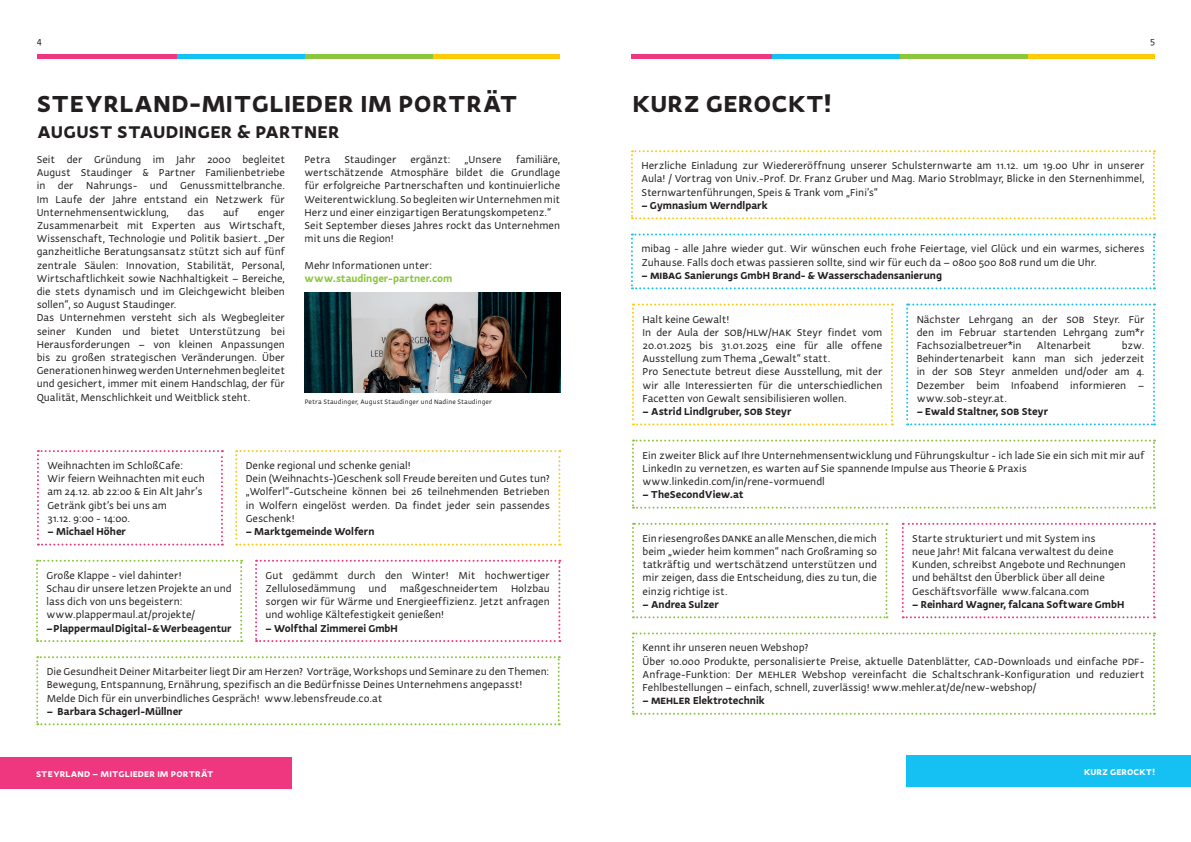
<style>
.page{position:relative;width:1191px;height:842px;background:#fff}
.page>*{position:absolute;margin:0;border:0;box-sizing:border-box;transform-origin:0 0}
.t1{font:700 28px "Actium";letter-spacing:.01em;color:#231f20}
.t2{font:700 20.5px "Actium";letter-spacing:.01em;color:#231f20}
.t3{font:11px/13.2px "Actium";color:#231f20}
.t4{font:700 11px "Actium";color:#231f20}
.t5{font:700 11px "Actium";color:#8bc63e}
.t6{font:700 10px "Actium";letter-spacing:.01em;color:#fff}
.t7{font:10px "Actium";color:#231f20}
.t8{font:7px "Actium";letter-spacing:.02em;color:#231f20}
</style>
<div class="page">
<div style="left:906px;top:755px;width:285px;height:31px;background:#15c0f2"></div>
<div style="left:37px;top:54px;width:140px;height:5px;background:#ef377f"></div>
<div style="left:432px;top:54px;width:128px;height:5px;background:#feca0a"></div>
<div style="left:177px;top:54px;width:128px;height:5px;background:#15c0f2"></div>
<div style="left:305px;top:54px;width:127px;height:5px;background:#8bc63e"></div>
<div style="left:631px;top:54px;width:141px;height:5px;background:#ef377f"></div>
<div style="left:1027px;top:54px;width:128px;height:5px;background:#feca0a"></div>
<div style="left:772px;top:54px;width:127px;height:5px;background:#15c0f2"></div>
<div style="left:899px;top:54px;width:128px;height:5px;background:#8bc63e"></div>
<div style="left:0;top:757px;width:291px;height:31px;background:#ef377f"></div>
<svg style="left:235px;top:450px;width:325px;height:96px"></svg>
<svg style="left:37px;top:450px;width:186px;height:96px"></svg>
<svg style="left:255px;top:560px;width:305px;height:82px"></svg>
<svg style="left:36px;top:560px;width:206px;height:82px"></svg>
<svg style="left:36px;top:656px;width:524px;height:69px"></svg>
<svg style="left:906px;top:304px;width:249px;height:121px"></svg>
<svg style="left:632px;top:304px;width:261px;height:121px"></svg>
<svg style="left:632px;top:440px;width:523px;height:69px"></svg>
<svg style="left:632px;top:632px;width:523px;height:83px"></svg>
<svg style="left:901px;top:523px;width:254px;height:95px"></svg>
<svg style="left:632px;top:523px;width:255px;height:95px"></svg>
<img style="left:305px;top:292px;width:255px;height:101px">
<svg style="left:631px;top:233px;width:524px;height:56px"></svg>
<svg style="left:631px;top:150px;width:524px;height:69px"></svg>
<p class="t7" style="left:37px;top:33px;width:6px">4</p>
<p class="t7" style="left:1150px;top:33px;width:6px">5</p>
<h1 class="t1" style="left:37px;top:79px;width:482px">STEYRLAND-MITGLIEDER IM PORTRÄT</h1>
<h2 class="t2" style="left:37px;top:114px;width:304px">AUGUST STAUDINGER &amp; PARTNER</h2>
<p class="t3" style="left:37px;top:152px;width:250px;text-align:justify">Seit der Gründung im Jahr 2000 begleitet August Staudinger &amp; Partner Familienbetriebe in der Nahrungs- und Genussmittelbranche.<br>Im Laufe der Jahre entstand ein Netzwerk für Unternehmensentwicklung,</p>
<p class="t3" style="left:188px;top:205px;width:18px">das</p>
<p class="t3" style="left:223px;top:205px;width:17px">auf</p>
<p class="t3" style="left:37px;top:205px;width:250px;text-indent:221px">enger Zusammenarbeit mit Experten aus Wirtschaft, Wissenschaft, Technologie und Politik basiert. „Der ganzheitliche Beratungsansatz stützt sich auf fünf zentrale Säulen: Innovation, Stabilität, Personal, Wirtschaftlichkeit sowie Nachhaltigkeit – Bereiche, die stets dynamisch und im Gleichgewicht bleiben sollen“, so August Staudinger.<br>Das Unternehmen versteht sich als Wegbegleiter seiner Kunden und bietet Unterstützung bei Herausforderungen – von kleinen Anpassungen bis zu großen strategischen Veränderungen. Über Generationen hinweg werden Unternehmen begleitet und gesichert, immer mit einem Handschlag, der für Qualität, Menschlichkeit und Weitblick steht.</p>
<p class="t3" style="left:305px;top:152px;width:257px;text-indent:211px">familiäre, wertschätzende Atmosphäre bildet die Grundlage für erfolgreiche Partnerschaften und kontinuierliche Weiterentwicklung. So begleiten wir Unternehmen mit Herz und einer einzigartigen Beratungskompetenz.“ Seit September dieses Jahres rockt das Unternehmen mit uns die Region!</p>
<p class="t3" style="left:305px;top:258px;width:129px">Mehr Informationen unter:</p>
<p class="t5" style="left:305px;top:269px;width:149px">www.staudinger-partner.com</p>
<p class="t3" style="left:305px;top:152px;width:27px">Petra</p>
<p class="t3" style="left:344px;top:152px;width:54px">Staudinger</p>
<p class="t3" style="left:410px;top:152px;width:42px">ergänzt:</p>
<p class="t3" style="left:464px;top:152px;width:39px">„Unsere</p>
<p class="t8" style="left:305px;top:396px;width:189px">Petra Staudinger, August Staudinger und Nadine Staudinger</p>
<p class="t3" style="left:47px;top:458px;width:159px">Weihnachten im SchloßCafe:<br>Wir feiern Weihnachten mit euch am 24.12. ab 22:00 &amp; Ein Alt Jahr’s<br>Getränk gibt’s bei uns am<br>31.12. 9:00 - 14:00.</p>
<p class="t4" style="left:47px;top:522px;width:80px">– Michael Höher</p>
<p class="t3" style="left:246px;top:458px;width:306px">Denke regional und schenke genial!<br>Dein (Weihnachts-)Geschenk soll Freude bereiten und Gutes tun? „Wolferl“-Gutscheine können bei 26 teilnehmenden Betrieben in Wolfern eingelöst werden. Da findet jeder sein passendes Geschenk!</p>
<p class="t4" style="left:246px;top:522px;width:130px">– Marktgemeinde Wolfern</p>
<p class="t3" style="left:265px;top:568px;width:286px;text-align:justify">Gut gedämmt durch den Winter! Mit hochwertiger Zellulosedämmung und maßgeschneidertem Holzbau sorgen wir für Wärme und Energieeffizienz. Jetzt anfragen und wohlige Kältefestigkeit genießen!</p>
<p class="t4" style="left:265px;top:618px;width:134px">– Wolfthal Zimmerei GmbH</p>
<p class="t3" style="left:47px;top:568px;width:187px">Große Klappe - viel dahinter!<br>Schau dir unsere letzen Projekte an und lass dich von uns begeistern: www.plappermaul.at/projekte/</p>
<p class="t4" style="left:47px;top:618px;width:187px">– Plappermaul Digital- &amp; Werbeagentur</p>
<p class="t3" style="left:47px;top:664px;width:504px">Die Gesundheit Deiner Mitarbeiter liegt Dir am Herzen? Vorträge, Workshops und Seminare zu den Themen:<br>Bewegung, Entspannung, Ernährung, spezifisch an die Bedürfnisse Deines Unternehmens angepasst!<br>Melde Dich für ein unverbindliches Gespräch! www.lebensfreude.co.at</p>
<p class="t4" style="left:47px;top:702px;width:138px">– Barbara Schagerl-Müllner</p>
<p class="t6" style="left:36px;top:765px;width:179px">STEYRLAND – MITGLIEDER IM PORTRÄT</p>
<h1 class="t1" style="left:632px;top:79px;width:200px">KURZ GEROCKT!</h1>
<p class="t3" style="left:641px;top:158px;width:504px;text-align:justify">Herzliche Einladung zur Wiedereröffnung unserer Schulsternwarte am 11.12. um 19.00 Uhr in unserer Aula! / Vortrag von Univ.-Prof. Dr. Franz Gruber und Mag. Mario Stroblmayr, Blicke in den Sternenhimmel, Sternwartenführungen, Speis &amp; Trank vom „Fini’s“</p>
<p class="t4" style="left:641px;top:196px;width:128px">– Gymnasium Werndlpark</p>
<p class="t3" style="left:641px;top:241px;width:504px">mibag - alle Jahre wieder gut. Wir wünschen euch frohe Feiertage, viel Glück und ein warmes, sicheres<br>Zuhause. Falls doch etwas passieren sollte, sind wir für euch da – 0800 500 808 rund um die Uhr.</p>
<p class="t4" style="left:641px;top:266px;width:302px">– MIBAG Sanierungs GmbH Brand- &amp; Wasserschadensanierung</p>
<p class="t3" style="left:642px;top:312px;width:241px">Halt keine Gewalt!<br>In der Aula der SOB/HLW/HAK Steyr findet vom 20.01.2025 bis 31.01.2025 eine für alle offene Ausstellung zum Thema „Gewalt“ statt.<br>Pro Senectute betreut diese Ausstellung, mit der wir alle Interessierten für die unterschiedlichen Facetten von Gewalt sensibilisieren wollen.</p>
<p class="t4" style="left:642px;top:402px;width:151px">– Astrid Lindlgruber, SOB Steyr</p>
<p class="t3" style="left:642px;top:448px;width:503px">Ein zweiter Blick auf Ihre Unternehmensentwicklung und Führungskultur - ich lade Sie ein sich mit mir auf<br>LinkedIn zu vernetzen, es warten auf Sie spannende Impulse aus Theorie &amp; Praxis www.linkedin.com/in/rene-vormuendl</p>
<p class="t4" style="left:642px;top:485px;width:102px">– TheSecondView.at</p>
<p class="t3" style="left:916px;top:312px;width:229px;text-align:justify">Nächster Lehrgang an der SOB Steyr. Für den im Februar startenden Lehrgang zum*r Fachsozialbetreuer*in</p>
<p class="t3" style="left:916px;top:338px;width:229px;text-align:justify;text-indent:205px">bzw.<br>Behindertenarbeit kann man sich jederzeit in der SOB Steyr anmelden und/oder am 4.<br>Dezember beim Infoabend informieren – www.sob-steyr.at.</p>
<p class="t4" style="left:916px;top:402px;width:133px">– Ewald Staltner, SOB Steyr</p>
<p class="t3" style="left:1037px;top:338px;width:56px">Altenarbeit</p>
<p class="t3" style="left:642px;top:531px;width:236px;text-align:justify">Ein riesengroßes DANKE an alle Menschen, die mich beim „wieder heim kommen“ nach Großraming so tatkräftig und wertschätzend unterstützen und mir zeigen, dass die Entscheidung, dies zu tun, die einzig richtige ist.</p>
<p class="t4" style="left:642px;top:595px;width:78px">– Andrea Sulzer</p>
<p class="t3" style="left:912px;top:531px;width:215px">Starte strukturiert und mit System ins<br>neue Jahr! Mit falcana verwaltest du deine Kunden, schreibst Angebote und Rechnungen und behältst den Überblick über all deine Geschäftsvorfälle www.falcana.com</p>
<p class="t4" style="left:912px;top:595px;width:214px">– Reinhard Wagner, falcana Software GmbH</p>
<p class="t3" style="left:642px;top:640px;width:503px">Kennt ihr unseren neuen Webshop?<br>Über 10.000 Produkte, personalisierte Preise, aktuelle Datenblätter, CAD-Downloads und einfache PDF-Anfrage-Funktion: Der MEHLER Webshop vereinfacht die Schaltschrank-Konfiguration und reduziert Fehlbestellungen – einfach, schnell, zuverlässig! www.mehler.at/de/new-webshop/</p>
<p class="t4" style="left:642px;top:691px;width:124px">– MEHLER Elektrotechnik</p>
<p class="t6" style="left:1084px;top:763px;width:72px">KURZ GEROCKT!</p>
</div>
